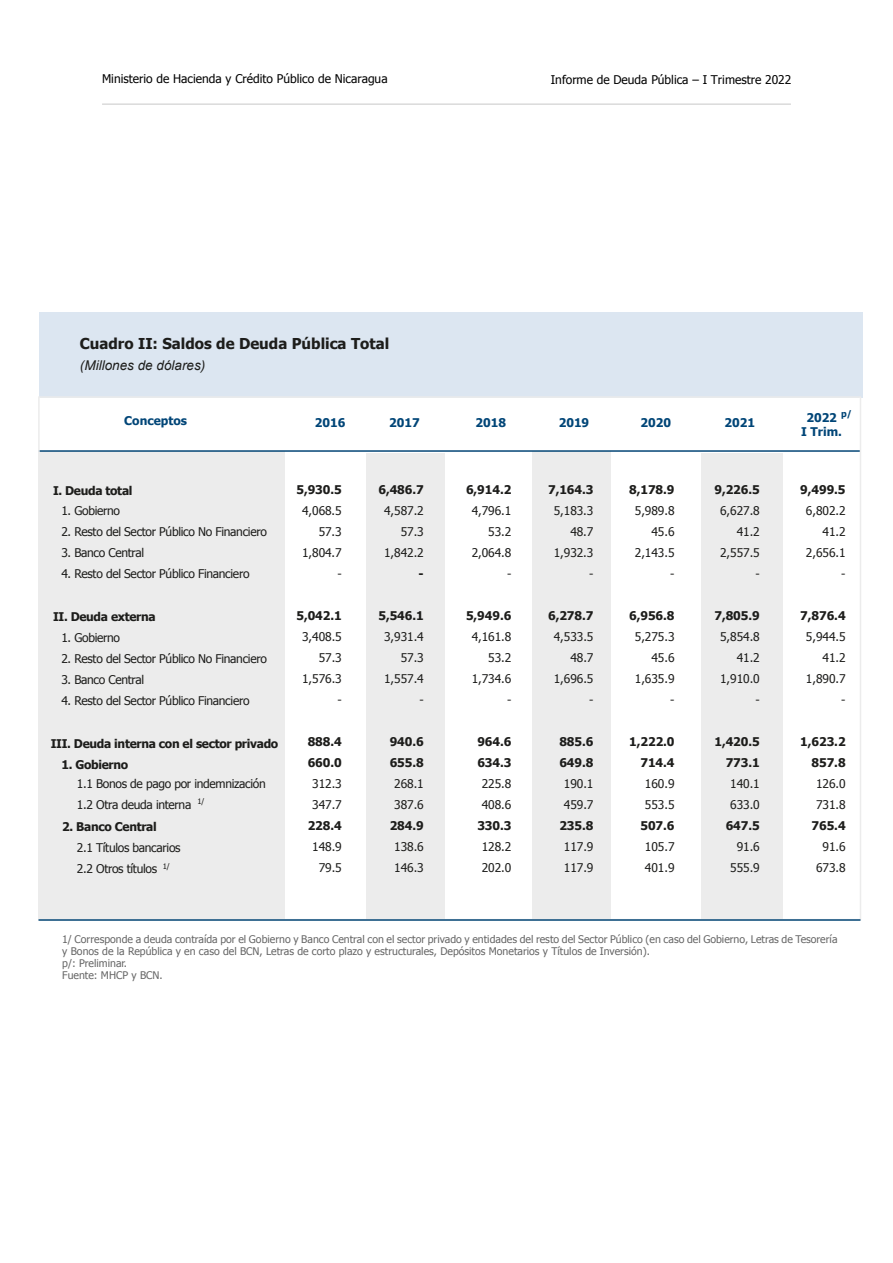
<style>
.page{position:relative;width:893px;height:1263px;background:#fff}
.page>*{position:absolute;margin:0;border:0;box-sizing:border-box;transform-origin:0 0}
.t1{font:700 15px "Tahoma";color:#1d1d1b}
.t2{font:italic 13.5px "Arial";color:#1d1d1b}
.t3{font:12px/21px "Tahoma";letter-spacing:-.025em;color:#1d1d1b;text-align:right}
.t4{font:700 12px/21px "Tahoma";letter-spacing:-.005em;color:#1d1d1b}
.t5{font:700 12px "Tahoma";letter-spacing:-.025em;color:#1d1d1b}
.t6{font:12px "Tahoma";color:#000}
.t7{font:700 12px/14.4px "Tahoma";color:#004577;text-align:center}
.t8{font:10.5px/12px "Tahoma";color:#666}
.t9{font:700 9px "Tahoma";color:#004577}
.t10{font:7.65px "Tahoma";color:#1d1d1b}
</style>
<div class="page">
<hr style="left:102px;top:103px;width:689px;height:2px;background:#dadada">
<div style="left:366px;top:453px;width:79px;height:467px;background:#ececec"></div>
<div style="left:39px;top:451px;width:246px;height:469px;background:#ececec"></div>
<div style="left:701px;top:453px;width:82px;height:467px;background:#ececec"></div>
<div style="left:532px;top:451px;width:79px;height:469px;background:#ececec"></div>
<div style="left:39px;top:312px;width:823px;height:85px;background:#dce6f1"></div>
<hr style="left:39px;top:450px;width:821px;height:2px;background:#044676">
<hr style="left:39px;top:919px;width:821px;height:2px;background:#044676">
<p class="t6" style="left:102px;top:70px;width:287px">Ministerio de Hacienda y Crédito Público de Nicaragua</p>
<p class="t6" style="left:551px;top:71px;width:242px">Informe de Deuda Pública – I Trimestre 2022</p>
<p class="t1" style="left:80px;top:333px;width:311px">Cuadro II: Saldos de Deuda Pública Total</p>
<p class="t2" style="left:80px;top:357px;width:127px">(Millones de dólares)</p>
<p class="t7" style="left:124px;top:413px;width:64px">Conceptos</p>
<p class="t7" style="left:559px;top:414px;width:32px">2019</p>
<p class="t7" style="left:640px;top:414px;width:32px">2020</p>
<p class="t7" style="left:725px;top:414px;width:32px">2021</p>
<p class="t7" style="left:315px;top:414px;width:32px">2016</p>
<p class="t7" style="left:389px;top:414px;width:32px">2017</p>
<p class="t7" style="left:475px;top:414px;width:32px">2018</p>
<p class="t5" style="left:53px;top:482px;width:81px">I. Deuda total</p>
<p class="t3" style="left:61px;top:500px;width:60px">1. Gobierno</p>
<p class="t3" style="left:61px;top:521px;width:207px">2. Resto del Sector Público No Financiero</p>
<p class="t3" style="left:61px;top:542px;width:84px">3. Banco Central</p>
<p class="t3" style="left:61px;top:563px;width:190px">4. Resto del Sector Público Financiero</p>
<p class="t5" style="left:53px;top:608px;width:104px">II. Deuda externa</p>
<p class="t3" style="left:61px;top:626px;width:60px">1. Gobierno</p>
<p class="t3" style="left:61px;top:647px;width:207px">2. Resto del Sector Público No Financiero</p>
<p class="t3" style="left:61px;top:668px;width:84px">3. Banco Central</p>
<p class="t3" style="left:61px;top:689px;width:190px">4. Resto del Sector Público Financiero</p>
<p class="t5" style="left:51px;top:735px;width:229px">III. Deuda interna con el sector privado</p>
<p class="t5" style="left:61px;top:756px;width:68px">1. Gobierno</p>
<p class="t3" style="left:77px;top:773px;width:190px;text-align:left">1.1 Bonos de pago por indemnización<br>1.2 Otra deuda interna</p>
<p class="t10" style="left:197px;top:796px;width:9px">1/</p>
<p class="t5" style="left:62px;top:819px;width:96px">2. Banco Central</p>
<p class="t3" style="left:77px;top:837px;width:105px;text-align:left">2.1 Títulos bancarios<br>2.2 Otros títulos</p>
<p class="t10" style="left:163px;top:861px;width:9px">1/</p>
<p class="t4" style="left:296px;top:479px;width:47px">5,930.5</p>
<p class="t3" style="left:302px;top:500px;width:41px">4,068.5<br>57.3<br>1,804.7 -</p>
<p class="t4" style="left:296px;top:605px;width:47px">5,042.1</p>
<p class="t3" style="left:302px;top:626px;width:41px">3,408.5<br>57.3<br>1,576.3 -</p>
<p class="t4" style="left:308px;top:731px;width:36px">888.4<br>660.0</p>
<p class="t3" style="left:312px;top:773px;width:31px;text-align:left">312.3<br>347.7</p>
<p class="t4" style="left:308px;top:815px;width:36px">228.4</p>
<p class="t3" style="left:312px;top:836px;width:31px;text-align:center">148.9<br>79.5</p>
<p class="t4" style="left:378px;top:479px;width:47px">6,486.7</p>
<p class="t3" style="left:384px;top:500px;width:41px">4,587.2<br>57.3<br>1,842.2</p>
<p class="t4" style="left:419px;top:563px;width:7px">-</p>
<p class="t4" style="left:378px;top:605px;width:47px">5,546.1</p>
<p class="t3" style="left:384px;top:626px;width:41px">3,931.4<br>57.3<br>1,557.4 -</p>
<p class="t4" style="left:390px;top:731px;width:36px">940.6<br>655.8</p>
<p class="t3" style="left:394px;top:773px;width:31px;text-align:left">268.1<br>387.6</p>
<p class="t4" style="left:390px;top:815px;width:36px">284.9</p>
<p class="t3" style="left:394px;top:836px;width:31px;text-align:left">138.6<br>146.3</p>
<p class="t4" style="left:466px;top:479px;width:47px">6,914.2</p>
<p class="t3" style="left:472px;top:500px;width:41px">4,796.1<br>53.2<br>2,064.8 -</p>
<p class="t4" style="left:466px;top:605px;width:47px">5,949.6</p>
<p class="t3" style="left:472px;top:626px;width:41px">4,161.8<br>53.2<br>1,734.6 -</p>
<p class="t4" style="left:477px;top:731px;width:36px">964.6<br>634.3</p>
<p class="t3" style="left:482px;top:773px;width:31px;text-align:left">225.8<br>408.6</p>
<p class="t4" style="left:477px;top:815px;width:36px">330.3</p>
<p class="t3" style="left:482px;top:836px;width:31px;text-align:left">128.2<br>202.0</p>
<p class="t4" style="left:548px;top:479px;width:47px">7,164.3</p>
<p class="t3" style="left:554px;top:500px;width:41px">5,183.3<br>48.7<br>1,932.3 -</p>
<p class="t4" style="left:548px;top:605px;width:47px">6,278.7</p>
<p class="t3" style="left:554px;top:626px;width:41px">4,533.5<br>48.7<br>1,696.5 -</p>
<p class="t4" style="left:559px;top:731px;width:36px">885.6<br>649.8</p>
<p class="t3" style="left:564px;top:773px;width:31px;text-align:left">190.1<br>459.7</p>
<p class="t4" style="left:559px;top:815px;width:36px">235.8</p>
<p class="t3" style="left:564px;top:836px;width:31px;text-align:left">117.9<br>117.9</p>
<p class="t4" style="left:629px;top:479px;width:47px">8,178.9</p>
<p class="t3" style="left:635px;top:500px;width:41px">5,989.8<br>45.6<br>2,143.5 -</p>
<p class="t4" style="left:629px;top:605px;width:47px">6,956.8</p>
<p class="t3" style="left:635px;top:626px;width:41px">5,275.3<br>45.6<br>1,635.9 -</p>
<p class="t4" style="left:629px;top:731px;width:47px;text-align:right">1,222.0<br>714.4</p>
<p class="t3" style="left:645px;top:773px;width:31px;text-align:left">160.9<br>553.5</p>
<p class="t4" style="left:640px;top:815px;width:36px">507.6</p>
<p class="t3" style="left:645px;top:836px;width:31px;text-align:left">105.7<br>401.9</p>
<p class="t4" style="left:714px;top:479px;width:47px">9,226.5</p>
<p class="t3" style="left:720px;top:500px;width:41px">6,627.8<br>41.2<br>2,557.5 -</p>
<p class="t4" style="left:714px;top:605px;width:47px">7,805.9</p>
<p class="t3" style="left:720px;top:626px;width:41px">5,854.8<br>41.2<br>1,910.0 -</p>
<p class="t4" style="left:714px;top:731px;width:47px;text-align:right">1,420.5<br>773.1</p>
<p class="t3" style="left:730px;top:773px;width:31px;text-align:left">140.1<br>633.0</p>
<p class="t4" style="left:726px;top:815px;width:36px">647.5</p>
<p class="t3" style="left:730px;top:836px;width:31px;text-align:center">91.6<br>555.9</p>
<p class="t7" style="left:801px;top:410px;width:42px">2022<br>I Trim.</p>
<p class="t9" style="left:841px;top:408px;width:12px">p/</p>
<p class="t4" style="left:800px;top:479px;width:47px">9,499.5</p>
<p class="t3" style="left:806px;top:500px;width:41px">6,802.2<br>41.2<br>2,656.1 -</p>
<p class="t4" style="left:800px;top:605px;width:47px">7,876.4</p>
<p class="t3" style="left:806px;top:626px;width:41px">5,944.5<br>41.2<br>1,890.7 -</p>
<p class="t4" style="left:800px;top:731px;width:47px;text-align:right">1,623.2<br>857.8</p>
<p class="t3" style="left:816px;top:773px;width:31px;text-align:left">126.0<br>731.8</p>
<p class="t4" style="left:811px;top:815px;width:36px">765.4</p>
<p class="t3" style="left:816px;top:836px;width:31px;text-align:center">91.6<br>673.8</p>
<p class="t8" style="left:62px;top:933px;width:777px">1/ Corresponde a deuda contraída por el Gobierno y Banco Central con el sector privado y entidades del resto del Sector Público (en caso del Gobierno, Letras de Tesorería y Bonos de la República y en caso del BCN, Letras de corto plazo y estructurales, Depósitos Monetarios y Títulos de Inversión).<br>p/: Preliminar.<br>Fuente: MHCP y BCN.</p>
</div>
